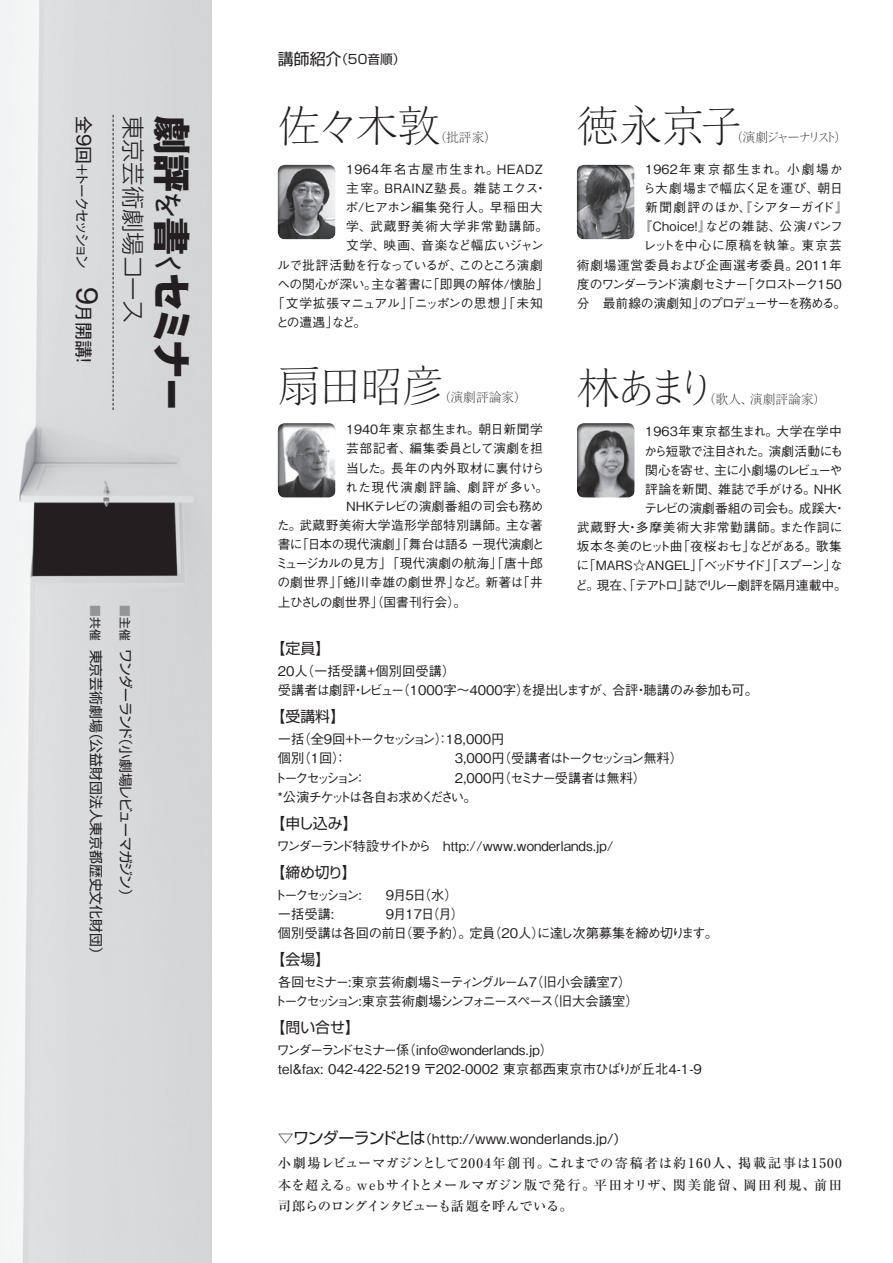
<style>
.page{position:relative;width:893px;height:1263px;background:#fff}
.page>*{position:absolute;margin:0;border:0;box-sizing:border-box;transform-origin:0 0}
.講師名{font:300 42.45px "Akashi Std";letter-spacing:-.055em;color:#231f20}
.本文{font:800 38.4px "Gothic MB101 Pr 5";letter-spacing:-.05em;color:#231f20}
.本文-2{font:300 23.25px "Shin Go Pr 5";color:#231f20}
.本文-3{font:18px "Gothic MB101 Pr 5";color:#231f20}
.項目見出し{font:14.85px "Shin Go Pr 5";color:#231f20}
.項目見出し-2{font:13.8px "Shin Go Pr 5";color:#231f20}
.項目見出し-3{font:13.8px "Shin Go Pr 5";letter-spacing:-.07em;color:#231f20}
.本文-4{font:13.5px "Gothic MB101 Pr 5";letter-spacing:-.135em;color:#231f20}
.spec本文{font:500 13.35px "Gothic BBB Pr 5";color:#231f20}
.本文-5{font:500 13.35px/21.3px "Ryumin Pr 5";letter-spacing:.005em;color:#231f20;text-align:justify}
.spec本文-2{font:500 13.35px "Gothic BBB Pr 5";letter-spacing:-.045em;color:#231f20}
.spec本文-3{font:500 13.35px "Gothic BBB Pr 5";letter-spacing:-.02em;color:#231f20}
.spec本文-4{font:500 13.35px "Gothic BBB Pr 5";letter-spacing:-.11em;color:#231f20}
.spec本文-5{font:500 13.35px "Gothic BBB Pr 5";letter-spacing:-.14em;color:#231f20}
.spec本文-6{font:500 13.35px "Gothic BBB Pr 5";letter-spacing:-.075em;color:#231f20}
.spec本文-7{font:500 13.35px "Gothic BBB Pr 5";letter-spacing:-.08em;color:#231f20}
.spec本文-8{font:500 13.35px "Gothic BBB Pr 5";letter-spacing:-.215em;color:#231f20}
.プロフィール本文{font:500 12.75px "Gothic BBB Pr 5";color:#231f20}
.プロフィール本文-2{font:500 12.75px "Gothic BBB Pr 5";letter-spacing:.02em;color:#231f20}
.プロフィール本文-3{font:500 12.75px "Gothic BBB Pr 5";letter-spacing:-.06em;color:#231f20}
.プロフィール本文-4{font:500 12.75px "Gothic BBB Pr 5";letter-spacing:-.02em;color:#231f20}
.プロフィール本文-5{font:500 12.75px "Gothic BBB Pr 5";letter-spacing:-.03em;color:#231f20}
.小見出し{font:12.75px "Shin Go Pr 5";color:#231f20}
.プロフィール本文-6{font:500 12.75px "Gothic BBB Pr 5";letter-spacing:.05em;color:#231f20}
.プロフィール本文-7{font:500 12.75px "Gothic BBB Pr 5";letter-spacing:.03em;color:#231f20}
.プロフィール本文-8{font:500 12.75px "Gothic BBB Pr 5";letter-spacing:-.12em;color:#231f20}
.プロフィール本文-9{font:500 12.75px "Gothic BBB Pr 5";letter-spacing:-.095em;color:#231f20}
.プロフィール本文-10{font:500 12.75px "Gothic BBB Pr 5";letter-spacing:-.035em;color:#231f20}
.プロフィール本文-11{font:500 12.75px "Gothic BBB Pr 5";letter-spacing:-.105em;color:#231f20}
.講師名-2{font:300 12.75px "Akashi Std";color:#231f20}
.プロフィール本文-12{font:500 12.75px "Gothic BBB Pr 5";letter-spacing:.025em;color:#231f20}
.プロフィール本文-13{font:500 12.75px "Gothic BBB Pr 5";letter-spacing:.055em;color:#231f20}
.プロフィール本文-14{font:500 12.75px "Gothic BBB Pr 5";letter-spacing:-.08em;color:#231f20}
.プロフィール本文-15{font:500 12.75px "Gothic BBB Pr 5";letter-spacing:.075em;color:#231f20}
.プロフィール本文-16{font:500 12.75px "Gothic BBB Pr 5";letter-spacing:.085em;color:#231f20}
.プロフィール本文-17{font:500 12.75px "Gothic BBB Pr 5";letter-spacing:.125em;color:#231f20}
.講師名-3{font:300 12.75px "Akashi Std";letter-spacing:-.195em;color:#231f20}
.s1{font-size:26.25px}
.s2{font-size:18px}
.s3{font-family:"Zen Go N Std";font-weight:400;font-size:29.4px}
.s4{font-size:11.7px;color:#939598}
.s5{font-size:11.7px}
.s6{font-size:15.9px}
</style>
<div class="page">
<img style="left:0;top:0;width:211px;height:1263px">
<div style="left:277px;top:164px;width:59px;height:76px;background:#231f20;opacity:.75"></div>
<div style="left:277px;top:422px;width:59px;height:77px;background:#231f20;opacity:.75"></div>
<div style="left:576px;top:164px;width:59px;height:76px;background:#231f20;opacity:.75"></div>
<div style="left:576px;top:422px;width:59px;height:77px;background:#231f20;opacity:.75"></div>
<svg style="left:113px;top:115px;width:1px;height:295px"></svg>
<p class="本文-3" style="left:99px;top:116px;width:50px;rotate:90deg">全9回</p>
<p class="本文-2" style="left:152px;top:116px;width:209px;rotate:90deg">東京芸術劇場コース</p>
<p class="本文-4" style="left:93px;top:164px;width:200px;rotate:90deg">+トークセッション <span class="s1">9</span><span class="s2">月開講!</span></p>
<p class="本文" style="left:204px;top:116px;width:295px;rotate:90deg">劇評<span class="s3">を</span>書<span class="s3">く</span>セミナー</p>
<p class="項目見出し-2" style="left:107px;top:605px;width:357px;rotate:90deg"><span class="s4">■</span><span class="s5">共催</span> 東京芸術劇場（公益財団法人東京都歴史文化財団）</p>
<p class="項目見出し-3" style="left:137px;top:605px;width:299px;rotate:90deg"><span class="s4">■</span><span class="s5">主催</span> ワンダーランド（小劇場レビューマガジン）</p>
<p class="小見出し" style="left:278px;top:49px;width:129px"><span class="s6">講師紹介</span>（50音順）</p>
<p class="講師名" style="left:278px;top:95px;width:164px">佐々木敦</p>
<p class="講師名-2" style="left:433px;top:127px;width:65px">（批評家）</p>
<p class="プロフィール本文-2" style="left:346px;top:159px;width:198px">1964年名古屋市生まれ。HEADZ</p>
<p class="プロフィール本文-2" style="left:346px;top:178px;width:202px">主宰。BRAINZ塾長。雑誌エクス・</p>
<p class="プロフィール本文-6" style="left:346px;top:197px;width:199px">ポ/ヒアホン編集発行人。早稲田大</p>
<p class="プロフィール本文-16" style="left:346px;top:216px;width:204px">学、武蔵野美術大学非常勤講師。</p>
<p class="プロフィール本文" style="left:346px;top:235px;width:199px">文学、映画、音楽など幅広いジャン</p>
<p class="プロフィール本文-3" style="left:277px;top:255px;width:267px">ルで批評活動を行なっているが、このところ演劇</p>
<p class="プロフィール本文-4" style="left:277px;top:274px;width:273px">への関心が深い。主な著書に「即興の解体/懐胎」</p>
<p class="プロフィール本文" style="left:272px;top:293px;width:272px">「文学拡張マニュアル」「ニッポンの思想」「未知</p>
<p class="プロフィール本文" style="left:276px;top:312px;width:92px">との遭遇」など。</p>
<p class="講師名" style="left:278px;top:355px;width:168px">扇田昭彦</p>
<p class="講師名-2" style="left:438px;top:388px;width:91px">（演劇評論家）</p>
<p class="プロフィール本文" style="left:346px;top:419px;width:198px">1940年東京都生まれ。朝日新聞学</p>
<p class="プロフィール本文-2" style="left:346px;top:438px;width:198px">芸部記者、編集委員として演劇を担</p>
<p class="プロフィール本文" style="left:346px;top:458px;width:200px">当した。長年の内外取材に裏付けら</p>
<p class="プロフィール本文-17" style="left:345px;top:477px;width:205px">れた現代演劇評論、劇評が多い。</p>
<p class="プロフィール本文" style="left:346px;top:496px;width:199px">NHKテレビの演劇番組の司会も務め</p>
<p class="プロフィール本文-12" style="left:277px;top:515px;width:268px">た。武蔵野美術大学造形学部特別講師。主な著</p>
<p class="プロフィール本文-10" style="left:278px;top:534px;width:268px">書に「日本の現代演劇」「舞台は語る −現代演劇と</p>
<p class="プロフィール本文" style="left:276px;top:553px;width:269px">ミュージカルの見方」「現代演劇の航海」「唐十郎</p>
<p class="プロフィール本文-2" style="left:277px;top:572px;width:267px">の劇世界」「蜷川幸雄の劇世界」など。新著は「井</p>
<p class="プロフィール本文" style="left:278px;top:591px;width:190px">上ひさしの劇世界」（国書刊行会）。</p>
<p class="講師名" style="left:577px;top:95px;width:167px">徳永京子</p>
<p class="講師名-3" style="left:730px;top:127px;width:119px">（演劇ジャーナリスト）</p>
<p class="プロフィール本文-15" style="left:645px;top:159px;width:199px">1962年東京都生まれ。小劇場か</p>
<p class="プロフィール本文-5" style="left:643px;top:178px;width:201px">ら大劇場まで幅広く足を運び、朝日</p>
<p class="プロフィール本文-4" style="left:645px;top:197px;width:204px">新聞劇評のほか、『シアターガイド』</p>
<p class="プロフィール本文" style="left:639px;top:216px;width:205px">『Choice!』などの雑誌、公演パンフ</p>
<p class="プロフィール本文-7" style="left:643px;top:235px;width:200px">レットを中心に原稿を執筆。東京芸</p>
<p class="プロフィール本文-6" style="left:577px;top:255px;width:267px">術劇場運営委員および企画選考委員。2011年</p>
<p class="プロフィール本文-8" style="left:577px;top:274px;width:267px">度のワンダーランド演劇セミナー「クロストーク150</p>
<p class="プロフィール本文-11" style="left:577px;top:293px;width:271px">分　最前線の演劇知」のプロデューサーを務める。</p>
<p class="講師名" style="left:577px;top:357px;width:142px">林あまり</p>
<p class="講師名-2" style="left:703px;top:390px;width:125px">（歌人、演劇評論家）</p>
<p class="プロフィール本文-7" style="left:645px;top:421px;width:198px">1963年東京都生まれ。大学在学中</p>
<p class="プロフィール本文-3" style="left:644px;top:441px;width:200px">から短歌で注目された。演劇活動にも</p>
<p class="プロフィール本文-14" style="left:645px;top:460px;width:199px">関心を寄せ、主に小劇場のレビューや</p>
<p class="プロフィール本文-5" style="left:645px;top:479px;width:198px">評論を新聞、雑誌で手がける。NHK</p>
<p class="プロフィール本文-4" style="left:644px;top:498px;width:203px">テレビの演劇番組の司会も。成蹊大・</p>
<p class="プロフィール本文-13" style="left:577px;top:517px;width:267px">武蔵野大・多摩美術大非常勤講師。また作詞に</p>
<p class="プロフィール本文-5" style="left:577px;top:536px;width:266px">坂本冬美のヒット曲「夜桜お七」などがある。歌集</p>
<p class="プロフィール本文-3" style="left:576px;top:555px;width:268px">に「MARS☆ANGEL」「ベッドサイド」「スプーン」な</p>
<p class="プロフィール本文-9" style="left:575px;top:574px;width:273px">ど。現在、「テアトロ」誌でリレー劇評を隔月連載中。</p>
<p class="項目見出し" style="left:270px;top:636px;width:62px">【定員】</p>
<p class="spec本文" style="left:278px;top:660px;width:179px">20人（一括受講+個別回受講）</p>
<p class="spec本文-3" style="left:278px;top:679px;width:482px">受講者は劇評・レビュー（1000字〜4000字）を提出しますが、合評・聴講のみ参加も可。</p>
<p class="項目見出し" style="left:270px;top:704px;width:76px">【受講料】</p>
<p class="spec本文-7" style="left:278px;top:728px;width:228px">一括（全9回+トークセッション）：18,000円</p>
<p class="spec本文-2" style="left:278px;top:747px;width:71px">個別（1回）：</p>
<p class="spec本文-4" style="left:455px;top:747px;width:230px">3,000円（受講者はトークセッション無料）</p>
<p class="spec本文-8" style="left:274px;top:767px;width:95px">トークセッション：</p>
<p class="spec本文-2" style="left:455px;top:767px;width:193px">2,000円（セミナー受講者は無料）</p>
<p class="spec本文-4" style="left:278px;top:786px;width:201px">*公演チケットは各自お求めください。</p>
<p class="項目見出し" style="left:270px;top:811px;width:89px">【申し込み】</p>
<p class="spec本文" style="left:277px;top:835px;width:338px">ワンダーランド特設サイトから http://www.wonderlands.jp/</p>
<p class="項目見出し" style="left:270px;top:860px;width:88px">【締め切り】</p>
<p class="spec本文-8" style="left:274px;top:884px;width:90px">トークセッション:</p>
<p class="spec本文-2" style="left:386px;top:884px;width:73px">9月5日（水）</p>
<p class="spec本文-2" style="left:278px;top:903px;width:58px">一括受講:</p>
<p class="spec本文-2" style="left:386px;top:903px;width:80px">9月17日（月）</p>
<p class="spec本文-2" style="left:278px;top:922px;width:442px">個別受講は各回の前日（要予約）。定員（20人）に達し次第募集を締め切ります。</p>
<p class="項目見出し" style="left:270px;top:947px;width:62px">【会場】</p>
<p class="spec本文-6" style="left:278px;top:971px;width:355px">各回セミナー:東京芸術劇場ミーティングルーム7（旧小会議室7）</p>
<p class="spec本文-5" style="left:274px;top:990px;width:367px">トークセッション:東京芸術劇場シンフォニースペース（旧大会議室）</p>
<p class="項目見出し" style="left:270px;top:1015px;width:91px">【問い合せ】</p>
<p class="spec本文" style="left:277px;top:1039px;width:278px">ワンダーランドセミナー係（info@wonderlands.jp）</p>
<p class="spec本文" style="left:278px;top:1058px;width:426px">tel&amp;fax: 042-422-5219 〒202-0002 東京都西東京市ひばりが丘北4-1-9</p>
<p class="小見出し" style="left:278px;top:1129px;width:350px"><span class="s6">▽ワンダーランドとは</span>（http://www.wonderlands.jp/）</p>
<p class="本文-5" style="left:278px;top:1152px;width:566px">小劇場レビューマガジンとして2004年創刊。これまでの寄稿者は約160人、掲載記事は1500本を超える。webサイトとメールマガジン版で発行。平田オリザ、関美能留、岡田利規、前田司郎らのロングインタビューも話題を呼んでいる。</p>
</div>
